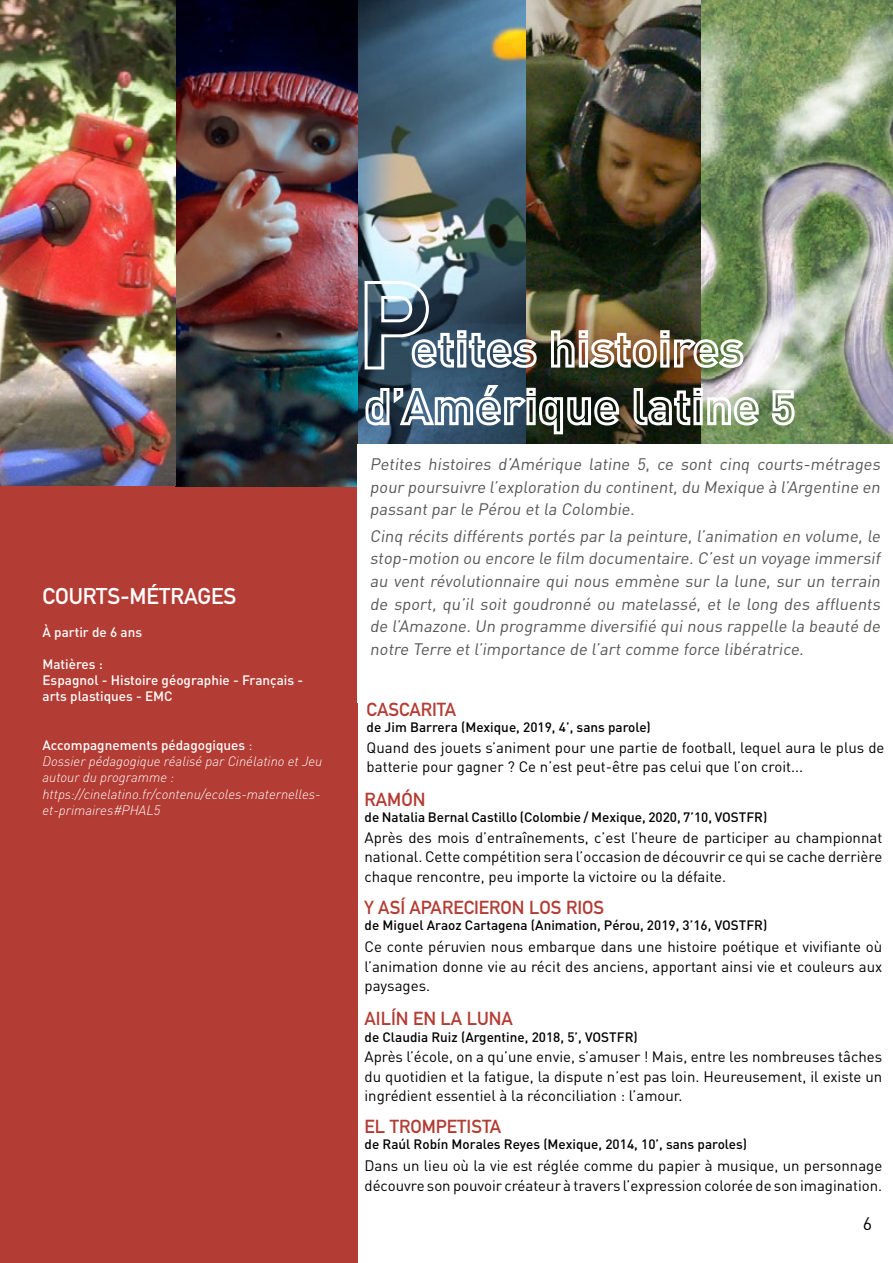
<style>
.page{position:relative;width:893px;height:1263px;background:#fff}
.page>*{position:absolute;margin:0;border:0;box-sizing:border-box;transform-origin:0 0}
.t1{font:700 22.5px "DIN Alternate";color:#fff}
.t2{font:700 18.6px "DIN Alternate";color:#b33c34}
.t3{font:18px "DIN";color:#000}
.t4{font:16.5px/22.5px "DIN";color:#575756;text-align:justify}
.t5{font:15px/19.5px "DIN";color:#000;text-align:justify}
.t6{font:500 13.5px "DIN";color:#000}
.t7{font:italic 300 13.5px/16.2px "DIN";color:#fff}
.t8{font:500 13.5px/16.2px "DIN";color:#fff}
.s1{font-weight:500;font-style:normal}
.s2{font-weight:400;font-style:normal}
</style>
<div class="page">
<img style="left:357px;top:0;width:169px;height:444px">
<div style="left:0;top:486px;width:357px;height:777px;background:#b33c34"></div>
<img style="left:0;top:0;width:357px;height:486px">
<img style="left:526px;top:0;width:176px;height:444px">
<img style="left:702px;top:0;width:191px;height:444px">
<svg style="left:363px;top:280px;width:176px;height:91px;background:#60727e"></svg>
<img style="left:549px;top:329px;width:196px;height:40px">
<svg style="left:363px;top:382px;width:258px;height:54px"></svg>
<svg style="left:632px;top:386px;width:129px;height:41px"></svg>
<svg style="left:770px;top:389px;width:27px;height:38px"></svg>
<p class="t4" style="left:370px;top:453px;width:515px">Petites histoires d’Amérique latine 5, ce sont cinq courts-métrages pour poursuivre l’exploration du continent,du Mexique à l’Argentine en passant par le Pérou et la Colombie.</p>
<p class="t4" style="left:370px;top:524px;width:515px">Cinq récits différents portés par la peinture, l’animation en volume, le stop-motion ou encore le film documentaire. C’est un voyage immersif au vent révolutionnaire qui nous emmène sur la lune, sur un terrain de sport, qu’il soit goudronné ou matelassé, et le long des affluents de l’Amazone. Un programme diversifié qui nous rappelle la beauté de notre Terre et l’importance de l’art comme force libératrice.</p>
<h1 class="t1" style="left:43px;top:579px;width:196px">COURTS-MÉTRAGES</h1>
<p class="t8" style="left:43px;top:623px;width:101px">À partir de 6 ans</p>
<p class="t8" style="left:43px;top:656px;width:262px">Matières :<br>Espagnol - Histoire géographie - Français - arts plastiques - EMC</p>
<p class="t7" style="left:43px;top:737px;width:281px"><span class="s1">Accompagnements pédagogiques</span> <span class="s2">:<br></span>Dossier pédagogique réalisé par Cinélatino et Jeu autour du programme : https://cinelatino.fr/contenu/ecoles-maternelles&shy;et-primaires#PHAL5</p>
<p class="t5" style="left:367px;top:737px;width:519px">Quand des jouets s’animent pour une partie de football, lequel aura le plus de batterie pour gagner ? Ce n’est peut-être pas celui que l’on croit...</p>
<p class="t2" style="left:367px;top:695px;width:91px">CASCARITA</p>
<p class="t6" style="left:367px;top:719px;width:286px">de Jim Barrera (Mexique, 2019, 4’, sans parole)</p>
<p class="t2" style="left:364px;top:785px;width:62px">RAMÓN</p>
<p class="t6" style="left:364px;top:809px;width:404px">de Natalia Bernal Castillo (Colombie / Mexique, 2020, 7’10, VOSTFR)</p>
<p class="t5" style="left:364px;top:827px;width:519px">Après des mois d’entraînements, c’est l’heure de participer au championnat national. Cette compétition sera l’occasion de découvrir ce qui se cache derrière chaque rencontre, peu importe la victoire ou la défaite.</p>
<p class="t2" style="left:364px;top:893px;width:241px">Y ASÍ APARECIERON LOS RIOS</p>
<p class="t6" style="left:364px;top:917px;width:404px">de Miguel Araoz Cartagena (Animation, Pérou, 2019, 3’16, VOSTFR)</p>
<p class="t5" style="left:364px;top:937px;width:519px">Ce conte péruvien nous embarque dans une histoire poétique et vivifiante où l’animation donne vie au récit des anciens, apportant ainsi vie et couleurs aux paysages.</p>
<p class="t2" style="left:364px;top:1005px;width:150px">AILÍN EN LA LUNA</p>
<p class="t6" style="left:364px;top:1028px;width:275px">de Claudia Ruiz (Argentine, 2018, 5’, VOSTFR)</p>
<p class="t5" style="left:364px;top:1047px;width:519px">Après l’école, on a qu’une envie, s’amuser ! Mais, entre les nombreuses tâches du quotidien et la fatigue, la dispute n’est pas loin. Heureusement, il existe un ingrédient essentiel à la réconciliation : l’amour.</p>
<p class="t2" style="left:364px;top:1112px;width:138px">EL TROMPETISTA</p>
<p class="t6" style="left:364px;top:1136px;width:384px">de Raúl Robín Morales Reyes (Mexique, 2014, 10’, sans paroles)</p>
<p class="t5" style="left:364px;top:1156px;width:519px">Dans un lieu où la vie est réglée comme du papier à musique, un personnage découvre son pouvoir créateur à travers l’expression colorée de son imagination.</p>
<p class="t3" style="left:863px;top:1212px;width:11px">6</p>
</div>
